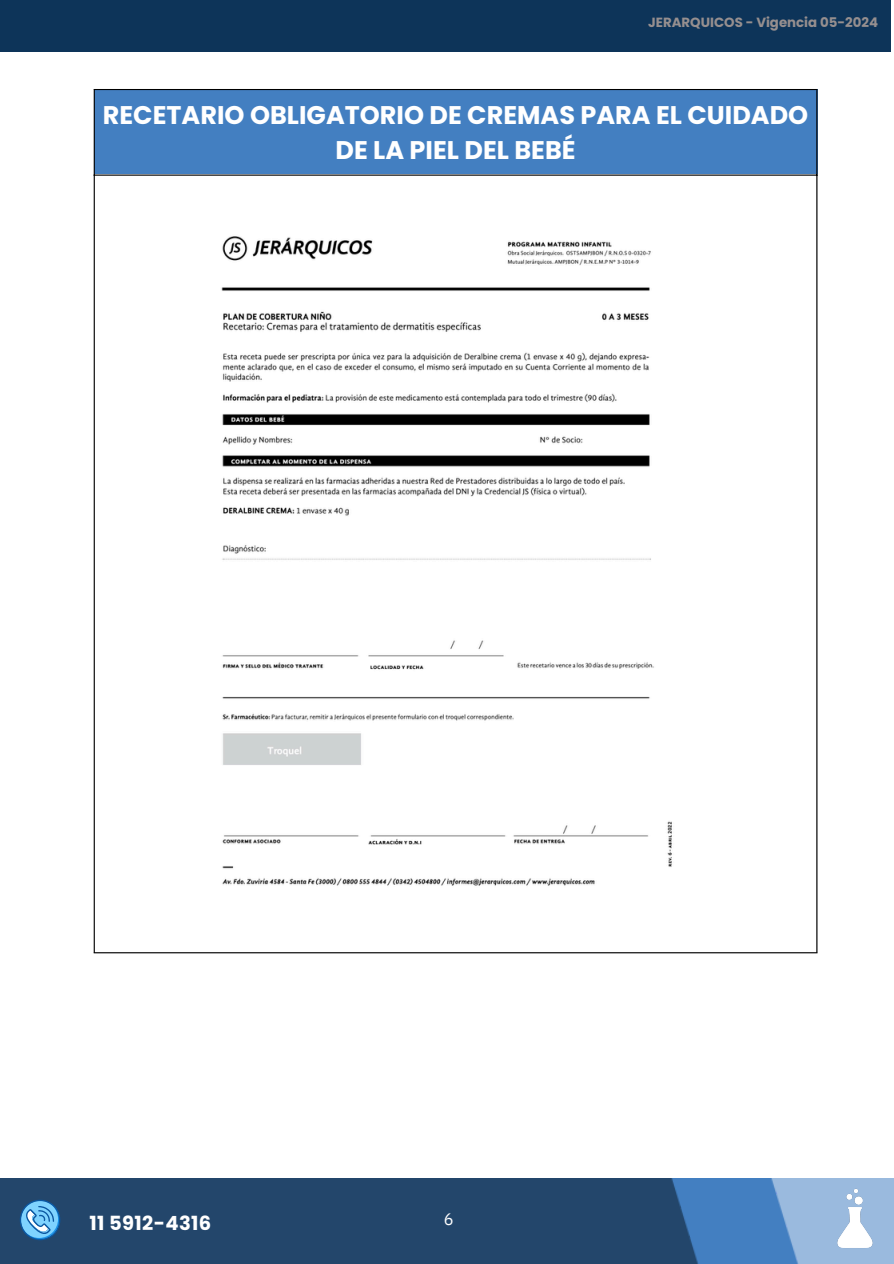
<style>
.page{position:relative;width:894px;height:1264px;background:#fff}
.page>*{position:absolute;margin:0;border:0;box-sizing:border-box;transform-origin:0 0}
.t1{font:700 25.5px/34.8px "Poppins";color:#fff;text-align:center}
.t2{font:700 19.5px "Poppins";letter-spacing:.02em;color:#fff}
.t3{font:16.5px "IBM Plex Sans";color:#fff}
.t4{font:700 13.35px "Poppins";color:#968f8f}
</style>
<div class="page">
<img style="left:700px;top:1178px;width:100px;height:85px">
<div style="left:0;top:1178px;width:700px;height:85px;background:#23466b"></div>
<img style="left:818px;top:1185px;width:72px;height:70px">
<svg style="left:20px;top:1199px;width:40px;height:41px;background:#579bca"></svg>
<div style="left:0;top:0;width:890px;height:52px;background:#0d3459"></div>
<div style="left:94px;top:89px;width:723px;height:86px;background:#437fc1"></div>
<hr style="left:94px;top:90px;width:1px;height:862px;background:#000">
<hr style="left:816px;top:90px;width:1px;height:862px;background:#000">
<hr style="left:94px;top:89px;width:723px;height:1px;background:#000">
<hr style="left:94px;top:174px;width:723px;height:2px;background:#000">
<hr style="left:94px;top:952px;width:723px;height:1px;background:#000">
<img style="left:221px;top:236px;width:451px;height:650px">
<p class="t4" style="left:648px;top:13px;width:231px">JERARQUICOS - Vigencia 05-2024</p>
<p class="t1" style="left:103px;top:97px;width:706px">RECETARIO OBLIGATORIO DE CREMAS PARA EL CUIDADO<br>DE LA PIEL DEL BEBÉ</p>
<h1 class="t2" style="left:89px;top:1209px;width:123px">11 5912-4316</h1>
<p class="t3" style="left:444px;top:1207px;width:11px">6</p>
</div>
